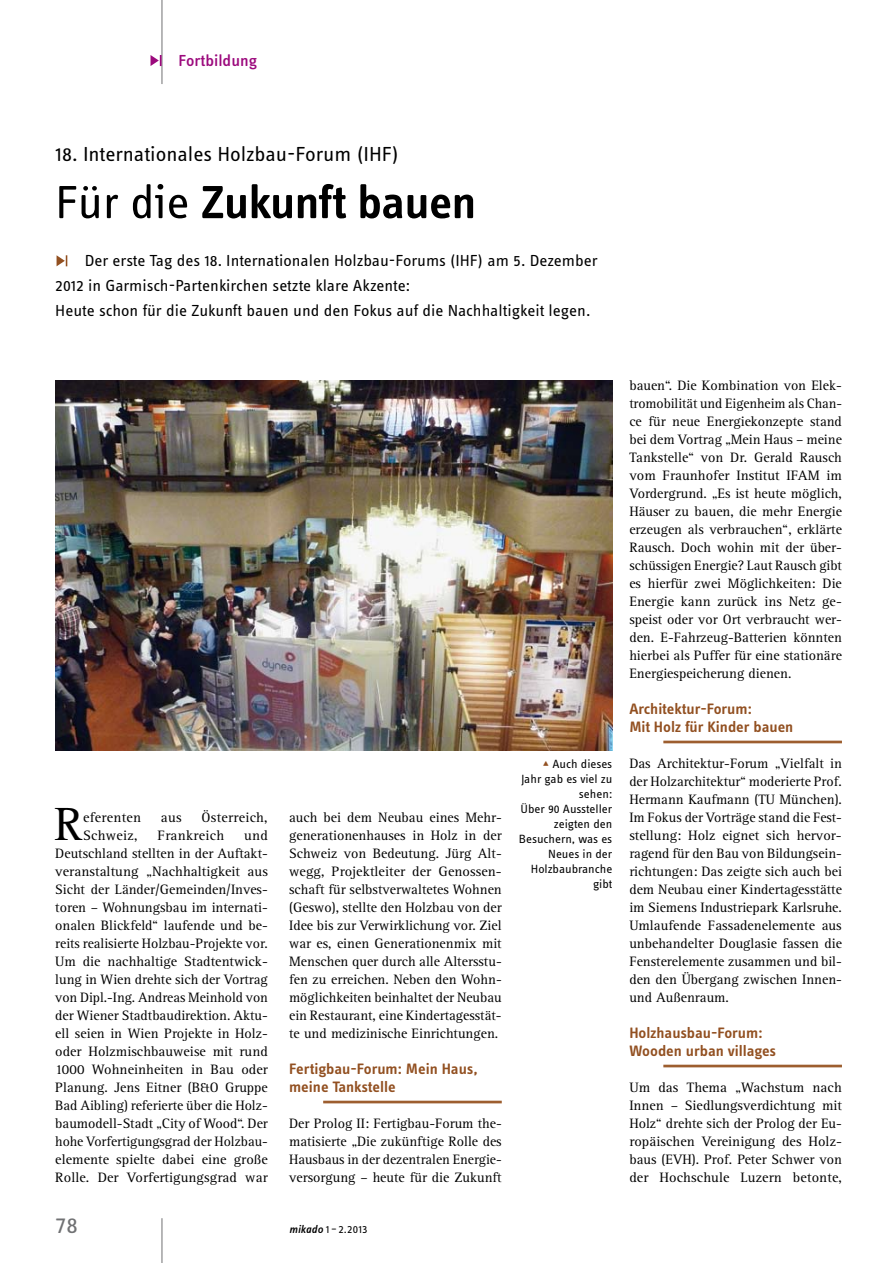
<style>
.page{position:relative;width:893px;height:1263px;background:#fff}
.page>*{position:absolute;margin:0;border:0;box-sizing:border-box;transform-origin:0 0}
.t1{font:48.15px "Rotis Serif Pro";color:#000}
.t2{font:600 48px "Info OT Disp";color:#000;scale:1.05 1}
.t3{font:24px "Info OT Text";color:#707173;scale:1.05 1}
.t4{font:21px "Info OT Text";color:#000;scale:1.05 1}
.t5{font:16.5px/24.8px "Info OT Text";color:#000;scale:1.05 1}
.t6{font:500 16.5px "Info OT Text";color:#9c0a7d;scale:1.05 1}
.t7{font:600 15.6px/18px "Info OT Text";color:#925021;scale:1.05 1}
.t8{font:14.1px/18px "Rotis Serif Pro";color:#000;text-align:justify}
.t9{font:14.1px "Rotis Serif Pro";letter-spacing:.02em;color:#000}
.t10{font:12.3px/15px "Info OT Text";color:#000;text-align:right;scale:1.05 1}
.t11{font:11.4px "Info OT Text";color:#000;scale:1.05 1}
.s1{font-weight:400}
.s2{font-weight:500;font-style:italic}
.s3{color:#925021}
</style>
<div class="page">
<hr style="left:162px;top:1218px;width:1px;height:45px;background:#707173">
<hr style="left:162px;top:0;width:1px;height:84px;background:#707173">
<svg style="left:151px;top:55px;width:11px;height:11px"></svg>
<svg style="left:57px;top:255px;width:10px;height:11px"></svg>
<hr style="left:323px;top:1101px;width:179px;height:2px;background:#9d5e2f">
<hr style="left:663px;top:741px;width:179px;height:2px;background:#9d5e2f">
<hr style="left:663px;top:1065px;width:179px;height:2px;background:#9d5e2f">
<img style="left:55px;top:381px;width:557px;height:369px">
<p class="t6" style="left:179px;top:50px;width:76px">Fortbildung</p>
<h3 class="t4" style="left:55px;top:141px;width:329px">18. Internationales Holzbau-Forum (IHF)</h3>
<h2 class="t2" style="left:55px;top:173px;width:402px"><span class="s1">Für die</span> Zukunft bauen</h2>
<p class="t5" style="left:55px;top:248px;width:518px;text-indent:29px">Der erste Tag des 18. Internationalen Holzbau-Forums (IHF) am 5. Dezember<br>2012 in Garmisch-Partenkirchen setzte klare Akzente:<br>Heute schon für die Zukunft bauen und den Fokus auf die Nachhaltigkeit legen.</p>
<h1 class="t1" style="left:55px;top:795px;width:30px">R</h1>
<p class="t8" style="left:83px;top:809px;width:59px">eferenten</p>
<p class="t8" style="left:161px;top:809px;width:22px">aus</p>
<p class="t8" style="left:202px;top:809px;width:68px">Österreich,</p>
<p class="t8" style="left:55px;top:827px;width:214px;text-indent:189px">und Deutschland stellten in der Auftakt&shy;veranstaltung „Nachhaltigkeit aus Sicht der Länder/Gemeinden/Inves&shy;toren – Wohnungsbau im internati&shy;onalen Blickfeld“ laufende und be&shy;reits realisierte Holzbau-Projekte vor.<br>Um die nachhaltige Stadtentwick&shy;lung in Wien drehte sich der Vortrag von Dipl.-Ing. Andreas Meinhold von der Wiener Stadtbaudirektion. Aktu&shy;ell seien in Wien Projekte in Holz&shy;oder Holzmischbauweise mit rund 1000 Wohneinheiten in Bau oder Planung. Jens Eitner (B&amp;O Gruppe Bad Aibling) referierte über die Holz&shy;baumodell-Stadt „City of Wood“. Der hohe Vorfertigungsgrad der Holzbau&shy;elemente spielte dabei eine große Rolle. Der Vorfertigungsgrad war</p>
<p class="t9" style="left:83px;top:827px;width:56px">Schweiz,</p>
<p class="t9" style="left:158px;top:827px;width:68px">Frankreich</p>
<p class="t8" style="left:289px;top:809px;width:214px">auch bei dem Neubau eines Mehr&shy;generationenhauses in Holz in der Schweiz von Bedeutung. Jürg Alt&shy;wegg, Projektleiter der Genossen&shy;schaft für selbstverwaltetes Wohnen (Geswo), stellte den Holzbau von der Idee bis zur Verwirklichung vor. Ziel war es, einen Generationenmix mit Menschen quer durch alle Altersstu&shy;fen zu erreichen. Neben den Wohn&shy;möglichkeiten beinhaltet der Neubau ein Restaurant, eine Kindertagesstät&shy;te und medizinische Einrichtungen.</p>
<p class="t7" style="left:289px;top:1060px;width:181px">Fertigbau-Forum: Mein Haus, meine Tankstelle</p>
<p class="t8" style="left:289px;top:1115px;width:214px">Der Prolog II: Fertigbau-Forum the&shy;matisierte „Die zukünftige Rolle des Hausbaus in der dezentralen Energie&shy;versorgung – heute für die Zukunft</p>
<h3 class="t3" style="left:55px;top:1210px;width:23px">78</h3>
<p class="t11" style="left:289px;top:1222px;width:76px"><span class="s2">mikado</span> 1 – 2.2013</p>
<p class="t10" style="left:519px;top:756px;width:91px"><span class="s3">▴</span> Auch dieses<br>Jahr gab es viel zu sehen:<br>Ü ber 90 Aussteller zeigten den<br>Besuchern, was es<br>Neues in der<br>Holzbaubranche gibt</p>
<p class="t8" style="left:629px;top:377px;width:214px">bauen“. Die Kombination von Elek&shy;tromobilität und Eigenheim als Chan&shy;ce für neue Energiekonzepte stand bei dem Vortrag „Mein Haus – meine Tankstelle“ von Dr. Gerald Rausch vom Fraunhofer Institut IFAM im Vordergrund. „Es ist heute möglich, Häuser zu bauen, die mehr Energie erzeugen als verbrauchen“, erklärte Rausch. Doch wohin mit der über&shy;schüssigen Energie? Laut Rausch gibt es hierfür zwei Möglichkeiten: Die Energie kann zurück ins Netz ge&shy;speist oder vor Ort verbraucht wer&shy;den. E-Fahrzeug-Batterien könnten hierbei als Puffer für eine stationäre Energiespeicherung dienen.</p>
<p class="t7" style="left:629px;top:700px;width:158px">Architektur-Forum:<br>Mit Holz für Kinder bauen</p>
<p class="t8" style="left:629px;top:755px;width:214px">Das Architektur-Forum „Vielfalt in der Holzarchitektur“ moderierte Prof.<br>Hermann Kaufmann (TU München).<br>Im Fokus der Vorträge stand die Fest&shy;stellung: Holz eignet sich hervor&shy;ragend für den Bau von Bildungsein&shy;richtungen: Das zeigte sich auch bei dem Neubau einer Kindertagesstätte im Siemens Industriepark Karlsruhe.<br>Umlaufende Fassadenelemente aus unbehandelter Douglasie fassen die Fensterelemente zusammen und bil&shy;den den Übergang zwischen Innen&shy;und Außenraum.</p>
<p class="t7" style="left:629px;top:1024px;width:141px">Holzhausbau-Forum:<br>Wooden urban villages</p>
<p class="t8" style="left:629px;top:1079px;width:214px">Um das Thema „Wachstum nach Innen – Siedlungsverdichtung mit Holz“ drehte sich der Prolog der Eu&shy;ropäischen Vereinigung des Holz&shy;baus (EVH). Prof. Peter Schwer von der Hochschule Luzern betonte,</p>
</div>
